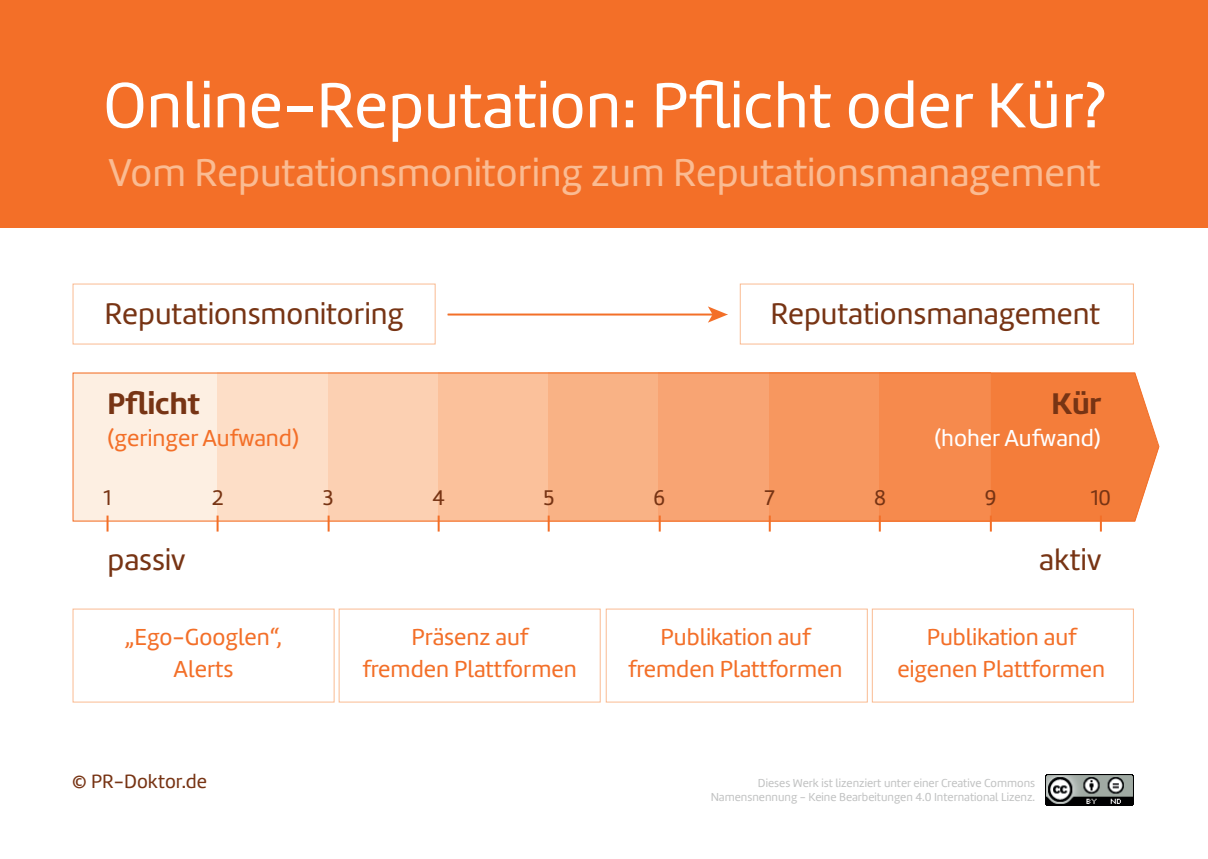
<style>
.page{position:relative;width:1208px;height:859px;background:#fff}
.page>*{position:absolute;margin:0;border:0;box-sizing:border-box;transform-origin:0 0}
.t1{font:66px "Amelia Basic";color:#fff}
.t2{font:40.2px "Amelia Basic";color:#fabb92}
.t3{font:31px "Amelia Basic";color:#773414}
.t4{font:31px "Amelia Basic Bold";color:#773414}
.t5{font:24px/32px "Amelia Basic";color:#f36f28;text-align:center}
.t6{font:24px "Amelia Basic";color:#fff}
.t7{font:22px "Amelia Basic";color:#773414}
.t8{font:20px "Amelia Basic";color:#773414}
.t9{font:12px/14.4px "Amelia Basic";color:#c2c3c3;text-align:right}
</style>
<div class="page">
<svg style="left:72px;top:372px;width:1088px;height:150px;background:#f9bb94"></svg>
<svg style="left:107px;top:516px;width:2px;height:16px"></svg>
<svg style="left:217px;top:516px;width:2px;height:16px"></svg>
<svg style="left:328px;top:516px;width:2px;height:16px"></svg>
<svg style="left:438px;top:516px;width:2px;height:16px"></svg>
<svg style="left:548px;top:516px;width:2px;height:16px"></svg>
<svg style="left:659px;top:516px;width:2px;height:16px"></svg>
<svg style="left:769px;top:516px;width:2px;height:16px"></svg>
<svg style="left:879px;top:516px;width:2px;height:16px"></svg>
<svg style="left:990px;top:373px;width:169px;height:159px;background:#f58d52"></svg>
<div style="left:0;top:0;width:1208px;height:228px;background:#f36f28"></div>
<div style="left:73px;top:284px;width:363px;height:61px;border:1px solid #fabb92"></div>
<div style="left:740px;top:284px;width:394px;height:61px;border:1px solid #fabb92"></div>
<div style="left:73px;top:609px;width:262px;height:94px;border:1px solid #fabb92"></div>
<div style="left:339px;top:609px;width:262px;height:94px;border:1px solid #fabb92"></div>
<div style="left:606px;top:609px;width:262px;height:94px;border:1px solid #fabb92"></div>
<div style="left:872px;top:609px;width:262px;height:94px;border:1px solid #fabb92"></div>
<hr style="left:448px;top:314px;width:266px;height:2px;background:#f36f28">
<svg style="left:708px;top:306px;width:20px;height:17px"></svg>
<img style="left:1045px;top:774px;width:88px;height:31px">
<h1 class="t1" style="left:103px;top:67px;width:1004px">Online-Reputation: Pflicht oder Kür?</h1>
<h2 class="t2" style="left:108px;top:149px;width:994px">Vom Reputationsmonitoring zum Reputationsmanagement</h2>
<p class="t3" style="left:104px;top:296px;width:301px">Reputationsmonitoring</p>
<p class="t4" style="left:108px;top:385px;width:94px">Pflicht</p>
<p class="t5" style="left:108px;top:422px;width:193px">(geringer Aufwand)</p>
<p class="t3" style="left:770px;top:296px;width:331px">Reputationsmanagement</p>
<p class="t4" style="left:1051px;top:385px;width:51px">Kür</p>
<p class="t6" style="left:934px;top:424px;width:168px">(hoher Aufwand)</p>
<p class="t7" style="left:103px;top:485px;width:9px">1</p>
<p class="t7" style="left:212px;top:485px;width:13px">2</p>
<p class="t7" style="left:323px;top:485px;width:12px">3</p>
<p class="t7" style="left:432px;top:485px;width:14px">4</p>
<p class="t7" style="left:543px;top:485px;width:12px">5</p>
<p class="t7" style="left:653px;top:485px;width:13px">6</p>
<p class="t7" style="left:764px;top:485px;width:12px">7</p>
<p class="t7" style="left:874px;top:485px;width:13px">8</p>
<p class="t7" style="left:984px;top:485px;width:13px">9</p>
<p class="t7" style="left:1090px;top:485px;width:22px">10</p>
<p class="t3" style="left:108px;top:541px;width:80px">passiv</p>
<p class="t3" style="left:1039px;top:541px;width:64px">aktiv</p>
<p class="t5" style="left:125px;top:621px;width:158px">„Ego-Googlen“,<br>Alerts</p>
<p class="t5" style="left:362px;top:621px;width:216px">Präsenz auf<br>fremden Plattformen</p>
<p class="t5" style="left:628px;top:621px;width:216px">Publikation auf fremden Plattformen</p>
<p class="t5" style="left:897px;top:621px;width:209px">Publikation auf eigenen Plattformen</p>
<p class="t8" style="left:72px;top:770px;width:136px">© PR-Doktor.de</p>
<p class="t9" style="left:710px;top:775px;width:326px">Dieses Werk ist lizenziert unter einer Creative Commons<br>Namensnennung - Keine Bearbeitungen 4.0 International Lizenz.</p>
</div>
